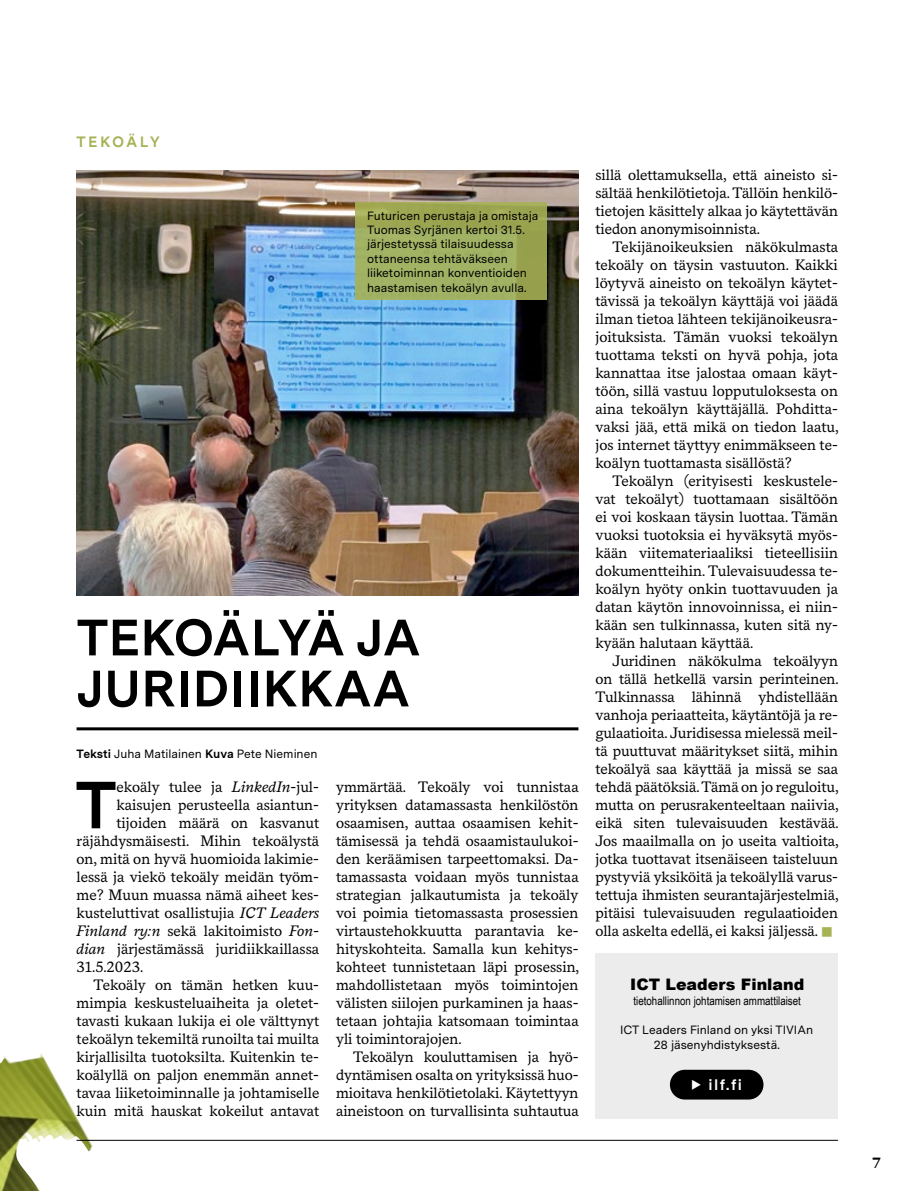
<style>
.page{position:relative;width:923px;height:1191px;background:#fff}
.page>*{position:absolute;margin:0;border:0;box-sizing:border-box;transform-origin:0 0}
.t1{font:700 66.45px "Messina Sans";color:#000}
.t2{font:700 51px/51px "Messina Sans";color:#000}
.t3{font:900 15.9px "Arial";color:#000}
.t4{font:15px/18px "Messina Serif";color:#000;text-align:justify}
.t5{font:700 15px "Messina Sans";letter-spacing:.135em;color:#a7b255}
.t6{font:700 15px "Messina Sans";color:#fff}
.t7{font:700 15px "Messina Serif";color:#000}
.t8{font:12px/14.4px "Messina Sans";color:#000;text-align:center}
.t9{font:11.85px "Arial Narrow";color:#000}
.s1{font-weight:700}
.s2{font-style:italic}
.s3{color:#a7b255}
</style>
<div class="page">
<div style="left:595px;top:952px;width:243px;height:166px;background:#ececec"></div>
<img style="left:0;top:1053px;width:94px;height:138px">
<hr style="left:77px;top:1140px;width:761px;height:1px;background:#000">
<hr style="left:77px;top:727px;width:501px;height:3px;background:#000">
<img style="left:77px;top:170px;width:501px;height:425px">
<div style="left:670px;top:1069px;width:93px;height:30px;background:#000;border-radius:15px"></div>
<svg style="left:355px;top:202px;width:191px;height:98px;background:#9fac5c"></svg>
<p class="t5" style="left:77px;top:131px;width:85px">TEKOÄLY</p>
<p class="t8" style="left:367px;top:208px;width:173px;text-align:left">Futuricen perustaja ja omistaja<br>Tuomas Syrjänen kertoi 31.5. järjestetyssä tilaisuudessa ottaneensa tehtäväkseen liiketoiminnan konventioiden haastamisen tekoälyn avulla.</p>
<h2 class="t2" style="left:77px;top:609px;width:345px">TEKOÄLYÄ JA<br>JURIDIIKKAA</h2>
<p class="t8" style="left:77px;top:746px;width:242px"><span class="s1">Teksti</span> Juha Matilainen <span class="s1">Kuva</span> Pete Nieminen</p>
<h1 class="t1" style="left:76px;top:755px;width:42px">T</h1>
<p class="t4" style="left:116px;top:777px;width:204px">ekoäly tulee ja <span class="s2">LinkedIn</span>-jul-</p>
<p class="t4" style="left:116px;top:795px;width:204px">kaisujen perusteella asiantun-</p>
<p class="t4" style="left:116px;top:813px;width:204px">tijoiden määrä on kasvanut</p>
<p class="t4" style="left:77px;top:831px;width:244px">räjähdysmäisesti. Mihin tekoälystä</p>
<p class="t4" style="left:77px;top:849px;width:244px">on, mitä on hyvä huomioida lakimie-</p>
<p class="t4" style="left:77px;top:867px;width:244px">lessä ja viekö tekoäly meidän työm-</p>
<p class="t4" style="left:77px;top:885px;width:244px">me? Muun muassa nämä aiheet kes-</p>
<p class="t4" style="left:77px;top:903px;width:244px">kusteluttivat osallistujia <span class="s2">ICT Leaders</span></p>
<p class="t4" style="left:77px;top:921px;width:244px"><span class="s2">Finland ry:n</span> sekä lakitoimisto <span class="s2">Fon-</span></p>
<p class="t4" style="left:77px;top:939px;width:244px"><span class="s2">dian</span> järjestämässä juridiikkaillassa</p>
<p class="t4" style="left:77px;top:957px;width:68px">31.5.2023.</p>
<p class="t4" style="left:94px;top:975px;width:227px">Tekoäly on tämän hetken kuu-</p>
<p class="t4" style="left:77px;top:993px;width:244px">mimpia keskusteluaiheita ja oletet-</p>
<p class="t4" style="left:77px;top:1011px;width:244px">tavasti kukaan lukija ei ole välttynyt</p>
<p class="t4" style="left:77px;top:1029px;width:244px">tekoälyn tekemiltä runoilta tai muilta</p>
<p class="t4" style="left:77px;top:1047px;width:244px">kirjallisilta tuotoksilta. Kuitenkin te-</p>
<p class="t4" style="left:77px;top:1065px;width:244px">koälyllä on paljon enemmän annet-</p>
<p class="t4" style="left:77px;top:1083px;width:244px">tavaa liiketoiminnalle ja johtamiselle</p>
<p class="t4" style="left:77px;top:1101px;width:244px">kuin mitä hauskat kokeilut antavat</p>
<p class="t4" style="left:336px;top:777px;width:245px">ymmärtää. Tekoäly voi tunnistaa yrityksen datamassasta henkilöstön osaamisen, auttaa osaamisen kehit&shy;tämisessä ja tehdä osaamistaulukoi&shy;den keräämisen tarpeettomaksi. Da&shy;tamassasta voidaan myös tunnistaa strategian jalkautumista ja tekoäly voi poimia tietomassasta prosessien virtaustehokkuutta parantavia ke&shy;hityskohteita. Samalla kun kehitys&shy;kohteet tunnistetaan läpi prosessin, mahdollistetaan myös toimintojen välisten siilojen purkaminen ja haas&shy;tetaan johtajia katsomaan toimintaa yli toimintorajojen.</p>
<p class="t4" style="left:336px;top:1047px;width:244px;text-indent:17px">Tekoälyn kouluttamisen ja hyö&shy;dyntämisen osalta on yrityksissä huo&shy;mioitava henkilötietolaki. Käytettyyn aineistoon on turvallisinta suhtautua</p>
<p class="t4" style="left:595px;top:165px;width:244px">sillä olettamuksella, että aineisto si&shy;sältää henkilötietoja. Tällöin henkilö&shy;tietojen käsittely alkaa jo käytettävän tiedon anonymisoinnista.</p>
<p class="t4" style="left:595px;top:237px;width:245px;text-indent:17px">Tekijänoikeuksien näkökulmasta tekoäly on täysin vastuuton. Kaikki löytyvä aineisto on tekoälyn käytet&shy;tävissä ja tekoälyn käyttäjä voi jäädä ilman tietoa lähteen tekijänoikeusra&shy;joituksista. Tämän vuoksi tekoälyn tuottama teksti on hyvä pohja, jota kannattaa itse jalostaa omaan käyt&shy;töön, sillä vastuu lopputuloksesta on aina tekoälyn käyttäjällä. Pohditta&shy;vaksi jää, että mikä on tiedon laatu, jos internet täyttyy enimmäkseen te&shy;koälyn tuottamasta sisällöstä?</p>
<p class="t4" style="left:595px;top:471px;width:244px;text-indent:17px">Tekoälyn (erityisesti keskustele&shy;vat tekoälyt) tuottamaan sisältöön ei voi koskaan täysin luottaa. Tämän vuoksi tuotoksia ei hyväksytä myös&shy;kään viitemateriaaliksi tieteellisiin dokumentteihin. Tulevaisuudessa te&shy;koälyn hyöty onkin tuottavuuden ja datan käytön innovoinnissa, ei niin&shy;kään sen tulkinnassa, kuten sitä ny&shy;kyään halutaan käyttää.</p>
<p class="t4" style="left:595px;top:651px;width:245px;text-indent:17px">Juridinen näkökulma tekoälyyn on tällä hetkellä varsin perinteinen.<br>Tulkinnassa lähinnä yhdistellään vanhoja periaatteita, käytäntöjä ja re&shy;gulaatioita. Juridisessa mielessä meil&shy;tä puuttuvat määritykset siitä, mihin tekoälyä saa käyttää ja missä se saa tehdä päätöksiä. Tämä on jo reguloitu, mutta on perusrakenteeltaan naiivia, eikä siten tulevaisuuden kestävää.<br>Jos maailmalla on jo useita valtioita, jotka tuottavat itsenäiseen taisteluun pystyviä yksiköitä ja tekoälyllä varus&shy;tettuja ihmisten seurantajärjestelmiä, pitäisi tulevaisuuden regulaatioiden</p>
<p class="t4" style="left:595px;top:921px;width:239px">olla askelta edellä, ei kaksi jäljessä. <span class="s3">■</span></p>
<p class="t3" style="left:630px;top:973px;width:175px">ICT Leaders Finland</p>
<p class="t9" style="left:633px;top:991px;width:169px">tietohallinnon johtamisen ammattilaiset</p>
<p class="t8" style="left:620px;top:1022px;width:194px">ICT Leaders Finland on yksi TIVIAn<br>28 jäsenyhdistyksestä.</p>
<p class="t6" style="left:691px;top:1073px;width:52px">◆ ilf.fi</p>
<p class="t7" style="left:873px;top:1151px;width:9px">7</p>
</div>
